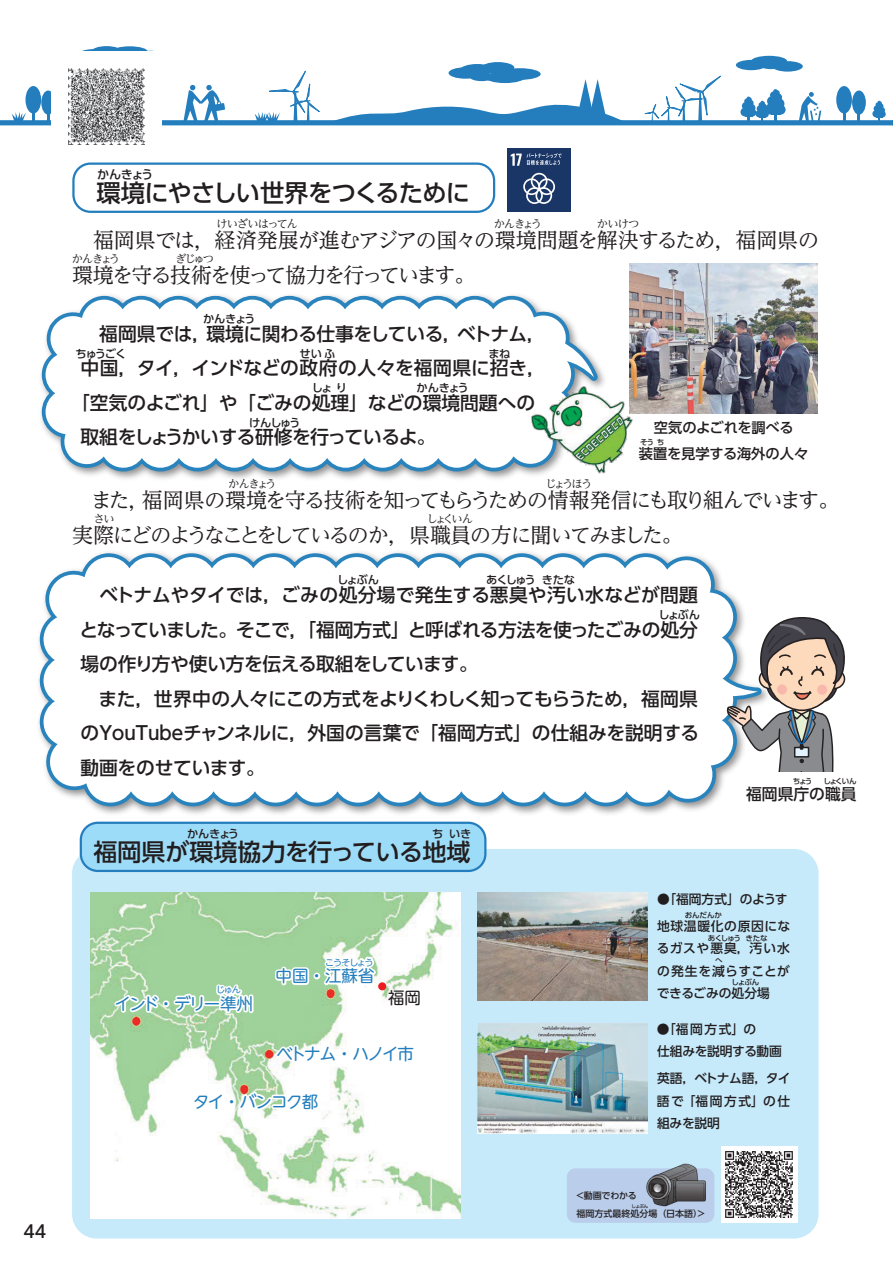
<style>
.page{position:relative;width:893px;height:1263px;background:#fff}
.page>*{position:absolute;margin:0;border:0;box-sizing:border-box;transform-origin:0 0}
.t1{font:500 24.3px "UD Shin Go Pr 6 N";letter-spacing:-.025em;color:#221e1f}
.t2{font:500 24px "UD Shin Go Pr 6 N";color:#221e1f}
.t3{font:21px/34.5px "UD Reimin Pr 6 N";letter-spacing:-.075em;color:#221e1f}
.t4{font:500 18.75px/34.5px "UD Shin Go Pr 6 N";letter-spacing:-.015em;color:#221e1f}
.t5{font:500 18.75px "UD Shin Go Pr 6 N";letter-spacing:.005em;color:#221e1f}
.t6{font:500 17.25px "UD Shin Go Pr 6 N";color:#221e1f}
.t7{font:16.5px "UD Shin M Go Pr 6 N";letter-spacing:-.065em;color:#247ebe}
.t8{font:16.5px "UD Shin M Go Pr 6 N";letter-spacing:-.095em;color:#247ebe}
.t9{font:16.5px "UD Shin M Go Pr 6 N";letter-spacing:-.1em;color:#247ebe}
.t10{font:16.5px "UD Shin M Go Pr 6 N";color:#221e1f}
.t11{font:500 15.75px "UD Shin Go Pr 6 N";color:#221e1f}
.t12{font:500 14.25px/25.5px "UD Shin Go Pr 6 N";letter-spacing:-.01em;color:#221e1f;text-align:center}
.t13{font:500 12.75px/22.5px "UD Shin Go Pr 6 N";letter-spacing:.005em;color:#221e1f;text-align:justify}
.t14{font:500 12.75px/27px "UD Shin Go Pr 6 N";letter-spacing:.03em;color:#221e1f}
.t15{font:500 12.15px "UD Shin Go Pr 6 N";letter-spacing:-.075em;color:#221e1f}
.t16{font:500 11.25px "UD Shin Go Pr 6 N";letter-spacing:-.095em;color:#221e1f}
.t17{font:11.25px "UD Reimin Pr 6 N";letter-spacing:-.15em;color:#221e1f}
.t18{font:11.25px "UD Reimin Pr 6 N";letter-spacing:-.09em;color:#221e1f}
.t19{font:500 11.25px "UD Shin Go Pr 6 N";letter-spacing:-.07em;color:#221e1f}
.t20{font:500 9px/18px "UD Shin Go Pr 6 N";color:#221e1f}
.t21{font:9px "UD Shin M Go Pr 6 N";letter-spacing:-.12em;color:#247ebe}
.t22{font:500 7.5px "UD Shin Go Pr 6 N";letter-spacing:-.12em;color:#221e1f}
.t23{font:500 4.5px "UD Shin Go Pr 6 N";color:#221e1f}
</style>
<div class="page">
<svg style="left:640px;top:75px;width:93px;height:51px"></svg>
<hr style="left:32px;top:108px;width:3px;height:15px;background:#247ebe">
<div style="left:25px;top:86px;width:16px;height:27px;background:#247ebe;border-radius:50%"></div>
<div style="left:41px;top:91px;width:14px;height:24px;background:#247ebe;border-radius:50%"></div>
<hr style="left:843px;top:108px;width:3px;height:15px;background:#247ebe">
<div style="left:836px;top:86px;width:16px;height:27px;background:#247ebe;border-radius:50%"></div>
<div style="left:852px;top:91px;width:14px;height:24px;background:#247ebe;border-radius:50%"></div>
<div style="left:874px;top:105px;width:6px;height:7px;background:#247ebe;border-radius:50%"></div>
<div style="left:879px;top:111px;width:7px;height:6px;background:#247ebe;border-radius:50%"></div>
<div style="left:878px;top:107px;width:7px;height:7px;background:#247ebe;border-radius:50%"></div>
<div style="left:872px;top:110px;width:8px;height:7px;background:#247ebe;border-radius:50%"></div>
<svg style="left:875px;top:101px;width:8px;height:19px"></svg>
<hr style="left:774px;top:109px;width:3px;height:14px;background:#247ebe">
<div style="left:770px;top:91px;width:7px;height:8px;background:#247ebe;border-radius:50%"></div>
<svg style="left:773px;top:89px;width:7px;height:4px"></svg>
<div style="left:767px;top:96px;width:10px;height:10px;background:#247ebe;border-radius:50%"></div>
<div style="left:776px;top:105px;width:10px;height:10px;background:#247ebe;border-radius:50%"></div>
<div style="left:774px;top:93px;width:8px;height:8px;background:#247ebe;border-radius:50%"></div>
<div style="left:773px;top:98px;width:11px;height:11px;background:#247ebe;border-radius:50%"></div>
<div style="left:765px;top:103px;width:11px;height:12px;background:#247ebe;border-radius:50%"></div>
<div style="left:771px;top:109px;width:10px;height:6px;background:#247ebe"></div>
<svg style="left:744px;top:97px;width:8px;height:5px"></svg>
<div style="left:742px;top:102px;width:8px;height:8px;background:#247ebe;border-radius:50%"></div>
<div style="left:749px;top:109px;width:7px;height:7px;background:#247ebe;border-radius:50%"></div>
<div style="left:747px;top:100px;width:7px;height:6px;background:#247ebe;border-radius:50%"></div>
<div style="left:747px;top:104px;width:8px;height:8px;background:#247ebe;border-radius:50%"></div>
<div style="left:740px;top:108px;width:9px;height:8px;background:#247ebe;border-radius:50%"></div>
<svg style="left:745px;top:114px;width:7px;height:6px"></svg>
<div style="left:757px;top:105px;width:6px;height:7px;background:#247ebe;border-radius:50%"></div>
<div style="left:762px;top:111px;width:7px;height:6px;background:#247ebe;border-radius:50%"></div>
<div style="left:755px;top:110px;width:8px;height:7px;background:#247ebe;border-radius:50%"></div>
<svg style="left:758px;top:101px;width:8px;height:19px"></svg>
<div style="left:92px;top:46px;width:29px;height:10px;background:#247ebe;border-radius:50%"></div>
<div style="left:112px;top:46px;width:36px;height:11px;background:#247ebe;border-radius:50%"></div>
<div style="left:78px;top:49px;width:31px;height:10px;background:#247ebe;border-radius:50%"></div>
<div style="left:772px;top:61px;width:31px;height:11px;background:#247ebe;border-radius:50%"></div>
<div style="left:751px;top:56px;width:36px;height:10px;background:#247ebe;border-radius:50%"></div>
<div style="left:736px;top:60px;width:30px;height:10px;background:#247ebe;border-radius:50%"></div>
<div style="left:760px;top:62px;width:21px;height:7px;background:#247ebe;border-radius:50%"></div>
<div style="left:0;top:120px;width:893px;height:5px;background:#247ebe"></div>
<svg style="left:12px;top:112px;width:14px;height:9px"></svg>
<svg style="left:254px;top:62px;width:373px;height:59px"></svg>
<svg style="left:183px;top:85px;width:42px;height:36px"></svg>
<svg style="left:798px;top:92px;width:23px;height:29px"></svg>
<svg style="left:39px;top:293px;width:535px;height:183px"></svg>
<svg style="left:45px;top:300px;width:526px;height:168px"></svg>
<svg style="left:522px;top:325px;width:84px;height:82px"></svg>
<svg style="left:39px;top:552px;width:702px;height:259px"></svg>
<svg style="left:44px;top:557px;width:689px;height:246px"></svg>
<div style="left:72px;top:849px;width:747px;height:389px;background:#c7eafb;border-radius:25px"></div>
<div style="left:72px;top:162px;width:423px;height:51px;border:2px solid #247ebe;border-radius:17px"></div>
<img style="left:531px;top:383px;width:103px;height:93px">
<img style="left:629px;top:263px;width:189px;height:150px">
<div style="left:81px;top:823px;width:404px;height:48px;background:#9ddcf9;border-radius:17px"></div>
<div style="left:80px;top:822px;width:406px;height:50px;border:2px solid #247ebe;border-radius:17px"></div>
<svg style="left:671px;top:616px;width:175px;height:156px"></svg>
<img style="left:91px;top:892px;width:370px;height:327px">
<svg style="left:112px;top:992px;width:49px;height:22px"></svg>
<div style="left:163px;top:1000px;width:6px;height:7px;border:3px solid #fff;border-radius:50%"></div>
<svg style="left:172px;top:770px;width:245px;height:371px"></svg>
<img style="left:478px;top:892px;width:170px;height:108px">
<img style="left:478px;top:1023px;width:170px;height:110px">
<img style="left:721px;top:1146px;width:76px;height:77px">
<div style="left:567px;top:1168px;width:147px;height:55px;background:#baceeb;border-radius:9px"></div>
<div style="left:507px;top:148px;width:64px;height:64px;background:#1a3667"></div>
<svg style="left:523px;top:173px;width:32px;height:31px"></svg>
<svg style="left:511px;top:153px;width:51px;height:13px"></svg>
<img style="left:646px;top:1163px;width:62px;height:44px">
<div style="left:51px;top:51px;width:111px;height:111px;background:#fff"></div>
<img style="left:68px;top:68px;width:77px;height:77px">
<p class="t6" style="left:24px;top:1217px;width:24px">44</p>
<p class="t15" style="left:97px;top:164px;width:58px">かんきょう</p>
<p class="t1" style="left:96px;top:174px;width:375px">環境にやさしい世界をつくるために</p>
<p class="t18" style="left:217px;top:215px;width:83px">けいざいはってん</p>
<p class="t17" style="left:494px;top:215px;width:50px">かんきょう</p>
<p class="t17" style="left:597px;top:215px;width:44px">かいけつ</p>
<p class="t3" style="left:72px;top:222px;width:748px">　福岡県では，経済発展が進むアジアの国々の環境問題を解決するため，福岡県の環境を守る技術を使って協力を行っています。</p>
<p class="t17" style="left:72px;top:249px;width:50px">かんきょう</p>
<p class="t17" style="left:175px;top:249px;width:40px">ぎじゅつ</p>
<p class="t16" style="left:203px;top:309px;width:54px">かんきょう</p>
<p class="t4" style="left:81px;top:316px;width:467px">　福岡県では，環境に関わる仕事をしている，ベトナム，</p>
<p class="t5" style="left:81px;top:353px;width:467px">中国，タイ，インドなどの政府の人々を福岡県に招き，</p>
<p class="t4" style="left:71px;top:385px;width:466px">「空気のよごれ」や「ごみの処理」などの環境問題への</p>
<p class="t4" style="left:81px;top:419px;width:357px">取組をしょうかいする研修を行っているよ。</p>
<p class="t16" style="left:76px;top:344px;width:52px">ちゅうごく</p>
<p class="t16" style="left:299px;top:344px;width:37px">せい ふ</p>
<p class="t16" style="left:488px;top:344px;width:23px">まね</p>
<p class="t16" style="left:417px;top:378px;width:54px">かんきょう</p>
<p class="t16" style="left:312px;top:378px;width:37px">しょ り</p>
<p class="t16" style="left:249px;top:413px;width:53px">けんしゅう</p>
<p class="t12" style="left:639px;top:415px;width:171px">空気のよごれを調べる<br>装置を見学する海外の人々</p>
<p class="t22" style="left:640px;top:436px;width:26px">そう ち</p>
<p class="t17" style="left:228px;top:474px;width:50px">かんきょう</p>
<p class="t17" style="left:545px;top:474px;width:49px">じょうほう</p>
<p class="t3" style="left:72px;top:482px;width:769px">　また，福岡県の環境を守る技術を知ってもらうための情報発信にも取り組んでいます。実際にどのようなことをしているのか，県職員の方に聞いてみました。</p>
<p class="t17" style="left:94px;top:509px;width:23px">さい</p>
<p class="t17" style="left:427px;top:509px;width:48px">しょくいん</p>
<p class="t16" style="left:337px;top:570px;width:43px">しょぶん</p>
<p class="t19" style="left:486px;top:570px;width:91px">あくしゅうきたな</p>
<p class="t4" style="left:80px;top:577px;width:621px">　ベトナムやタイでは，ごみの処分場で発生する悪臭や汚い水などが問題となっていました。そこで，「福岡方式」と呼ばれる方法を使ったごみの処分場の作り方や使い方を伝える取組をしています。<br>　また，世界中の人々にこの方式をよりくわしく知ってもらうため，福岡県のＹｏｕＴｕｂｅチャンネルに，外国の言葉で「福岡方式」の仕組みを説明する動画をのせています。</p>
<p class="t16" style="left:658px;top:605px;width:43px">しょぶん</p>
<p class="t16" style="left:187px;top:824px;width:54px">かんきょう</p>
<p class="t16" style="left:432px;top:824px;width:41px">ち いき</p>
<p class="t2" style="left:94px;top:832px;width:378px">福岡県が環境協力を行っている地域</p>
<p class="t22" style="left:793px;top:775px;width:21px">ちょう</p>
<p class="t22" style="left:823px;top:775px;width:35px">しょくいん</p>
<p class="t11" style="left:746px;top:782px;width:112px">福岡県庁の職員</p>
<p class="t21" style="left:216px;top:982px;width:26px">じゅん</p>
<p class="t8" style="left:115px;top:990px;width:140px">インド・デリー準州</p>
<p class="t21" style="left:325px;top:955px;width:50px">こうそしょう</p>
<p class="t7" style="left:276px;top:962px;width:100px">中国・江蘇省</p>
<p class="t10" style="left:388px;top:984px;width:34px">福岡</p>
<p class="t9" style="left:277px;top:1040px;width:139px">ベトナム・ハノイ市</p>
<p class="t7" style="left:193px;top:1088px;width:126px">タイ・バンコク都</p>
<p class="t14" style="left:657px;top:885px;width:135px">●「福岡方式」のようす地球温暖化の原因にな</p>
<p class="t13" style="left:657px;top:936px;width:135px">るガスや悪臭，汚い水の発生を減らすことができるごみの処分場</p>
<p class="t22" style="left:685px;top:909px;width:39px">おんだんか</p>
<p class="t22" style="left:708px;top:932px;width:35px">あくしゅう</p>
<p class="t22" style="left:715px;top:954px;width:9px">へ</p>
<p class="t22" style="left:732px;top:976px;width:29px">しょぶん</p>
<p class="t22" style="left:745px;top:932px;width:24px">きたな</p>
<p class="t13" style="left:657px;top:1017px;width:135px">●「福岡方式」の 　　仕組みを説明する動画</p>
<p class="t13" style="left:657px;top:1066px;width:135px">英語，ベトナム語，タイ語で「福岡方式」の仕組みを説明</p>
<p class="t20" style="left:575px;top:1186px;width:132px">＜動画でわかる<br>福岡方式最終処分場（日本語）＞</p>
<p class="t23" style="left:632px;top:1203px;width:18px">しょぶん</p>
</div>
